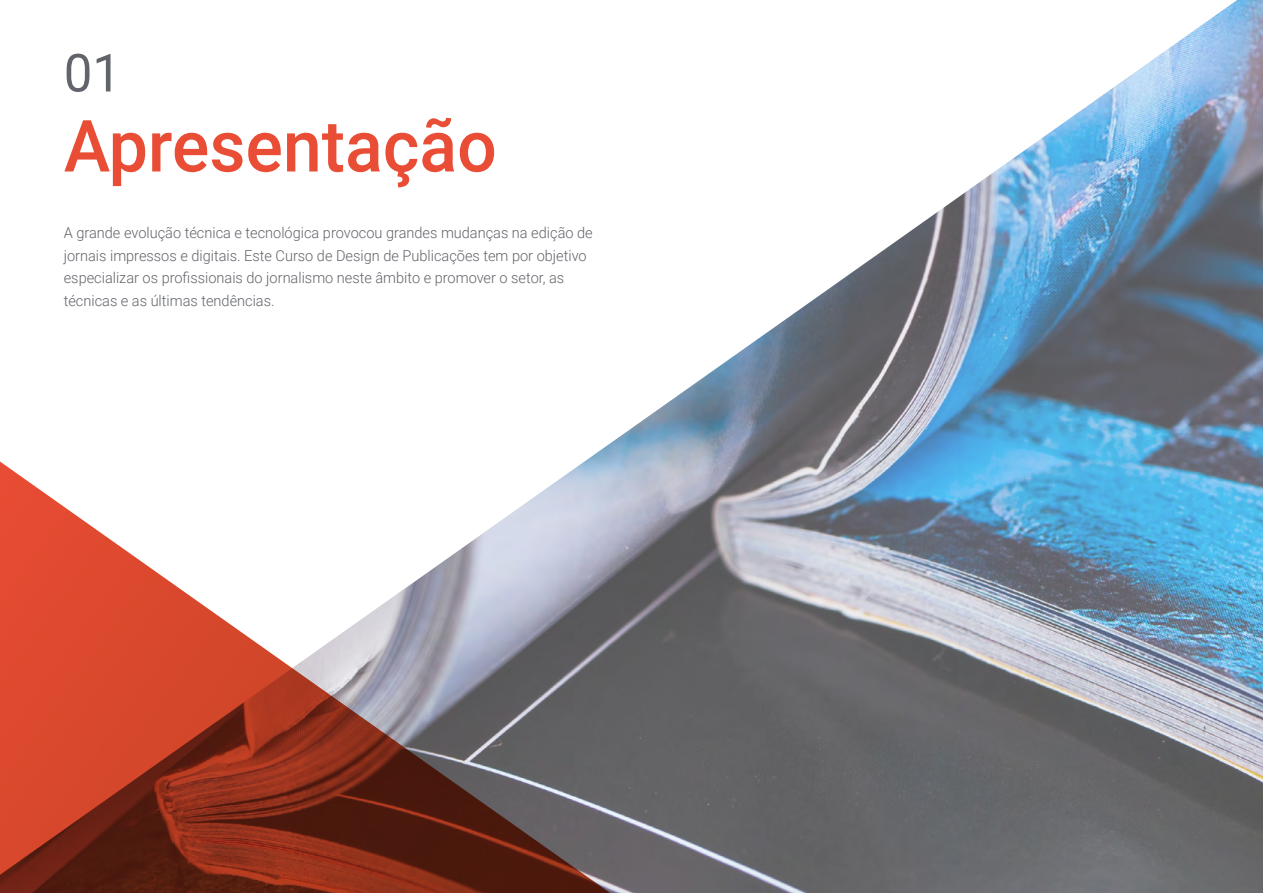
<style>
.page{position:relative;width:1263px;height:893px;background:#fff}
.page>*{position:absolute;margin:0;border:0;box-sizing:border-box;transform-origin:0 0}
.t1{font:500 72px "Roboto";color:#e94d35}
.t2{font:52.5px "Roboto";color:#61646a}
.t3{font:300 15px/22.5px "Roboto";color:#61646a}
</style>
<div class="page">
<img style="left:606px;top:0;width:657px;height:893px">
<svg style="left:0;top:446px;width:640px;height:447px"></svg>
<h2 class="t2" style="left:64px;top:36px;width:59px">01</h2>
<h1 class="t1" style="left:64px;top:95px;width:435px">Apresentação</h1>
<p class="t3" style="left:64px;top:221px;width:530px">A grande evolução técnica e tecnológica provocou grandes mudanças na edição de jornais impressos e digitais. Este Curso de Design de Publicações tem por objetivo especializar os profissionais do jornalismo neste âmbito e promover o setor, as técnicas e as últimas tendências.</p>
</div>
